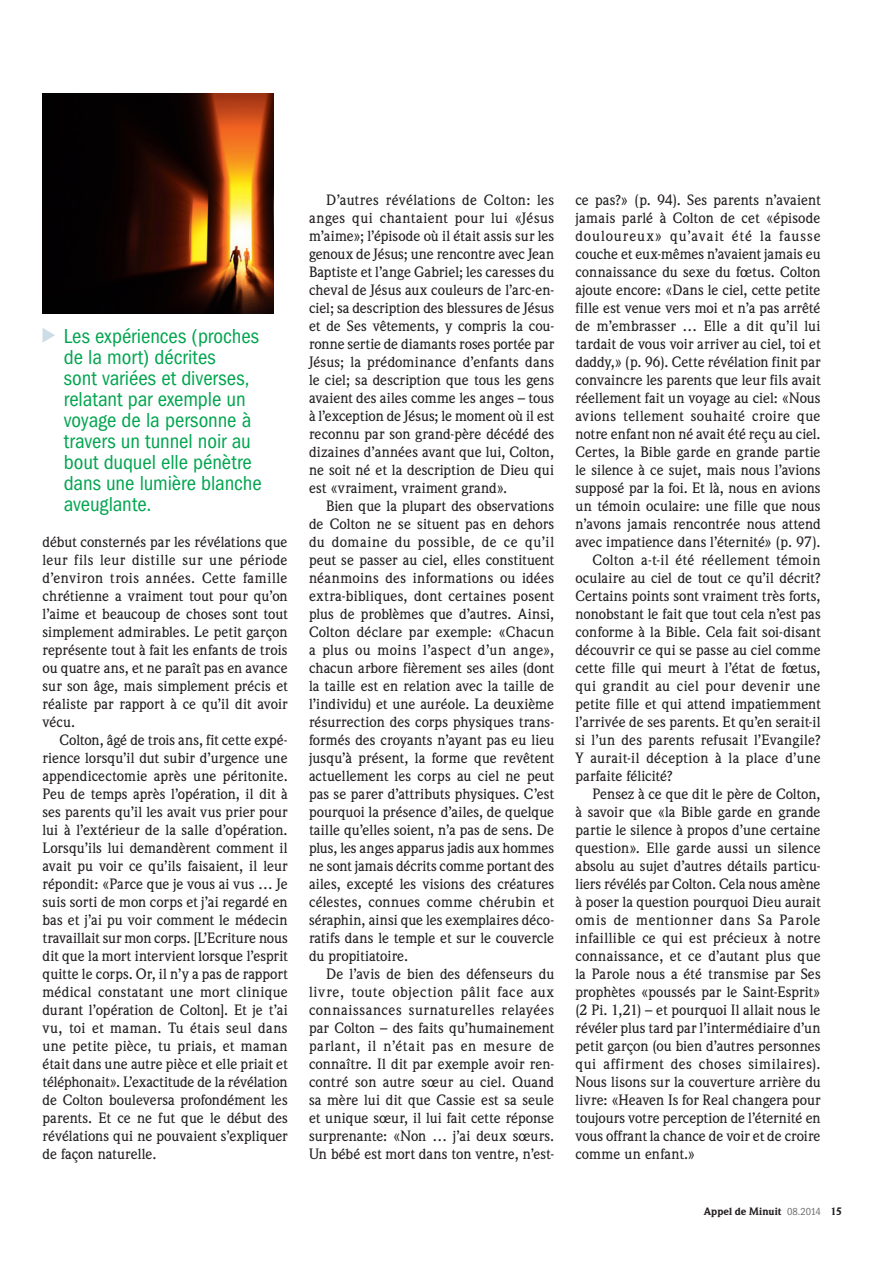
<style>
.page{position:relative;width:893px;height:1263px;background:#fff}
.page>*{position:absolute;margin:0;border:0;box-sizing:border-box;transform-origin:0 0}
.t1{font:condensed 21px/21px "Franklin Gothic";letter-spacing:-.005em;color:#00a54f}
.t2{font:500 14.7px/18px "Weidemann";letter-spacing:.005em;color:#231f20;text-align:justify}
.t3{font:500 14.7px "Weidemann";letter-spacing:-.015em;color:#231f20}
.t4{font:500 14.7px "Weidemann";letter-spacing:.025em;color:#231f20}
.t5{font:500 14.7px "Weidemann";letter-spacing:.035em;color:#231f20}
.t6{font:500 14.7px "Weidemann";letter-spacing:.06em;color:#231f20}
.t7{font:500 14.7px "Weidemann";letter-spacing:.03em;color:#231f20}
.t8{font:900 10.5px "Weidemann";letter-spacing:-.005em;color:#231f20}
.s1{font-family:"Franklin Gothic";font-weight:400;font-stretch:condensed;color:#6c6d70}
</style>
<div class="page">
<img style="left:43px;top:93px;width:230px;height:220px">
<svg style="left:43px;top:328px;width:12px;height:14px"></svg>
<h1 class="t1" style="left:64px;top:325px;width:199px">Les expériences (proches de la mort) décrites<br>sont variées et diverses, relatant par exemple un voyage de la personne à travers un tunnel noir au bout duquel elle pénètre dans une lumière blanche aveuglante.</h1>
<p class="t2" style="left:43px;top:533px;width:247px">début consternés par les révélations que leur fils leur distille sur une période d’environ trois années. Cette famille chrétienne a vraiment tout pour qu’on l’aime et beaucoup de choses sont tout simplement admirables. Le petit garçon représente tout à fait les enfants de trois ou quatre ans, et ne paraît pas en avance sur son âge, mais simplement précis et réaliste par rapport à ce qu’il dit avoir vécu.</p>
<p class="t2" style="left:43px;top:731px;width:247px;text-indent:17px">Colton, âgé de trois ans, fit cette expé&shy;rience lorsqu’il dut subir d’urgence une appendicectomie après une péritonite.<br>Peu de temps après l’opération, il dit à ses parents qu’il les avait vus prier pour lui à l’extérieur de la salle d’opération.<br>Lorsqu’ils lui demandèrent comment il avait pu voir ce qu’ils faisaient, il leur répondit: «Parce que je vous ai vus … Je suis sorti de mon corps et j’ai regardé en bas et j’ai pu voir comment le médecin travaillait sur mon corps. [L’Ecriture nous dit que la mort intervient lorsque l’esprit quitte le corps. Or, il n’y a pas de rapport médical constatant une mort clinique durant l’opération de Colton]. Et je t’ai vu, toi et maman. Tu étais seul dans une petite pièce, tu priais, et maman était dans une autre pièce et elle priait et téléphonait». L’exactitude de la révélation de Colton bouleversa profondément les parents. Et ce ne fut que le début des révélations qui ne pouvaient s’expliquer de façon naturelle.</p>
<p class="t2" style="left:309px;top:191px;width:247px;text-indent:17px">D’autres révélations de Colton: les anges qui chantaient pour lui «Jésus m’aime»; l’épisode où il était assis sur les genoux de Jésus; une rencontre avec Jean Baptiste et l’ange Gabriel; les caresses du cheval de Jésus aux couleurs de l’arc-en&shy;ciel; sa description des blessures de Jésus et de Ses vêtements, y compris la cou&shy;ronne sertie de diamants roses portée par Jésus; la prédominance d’enfants dans le ciel; sa description que tous les gens avaient des ailes comme les anges – tous à l’exception de Jésus; le moment où il est reconnu par son grand-père décédé des dizaines d’années avant que lui, Colton, ne soit né et la description de Dieu qui est «vraiment, vraiment grand».</p>
<p class="t2" style="left:309px;top:497px;width:247px;text-indent:17px">Bien que la plupart des observations de Colton ne se situent pas en dehors du domaine du possible, de ce qu’il peut se passer au ciel, elles constituent néanmoins des informations ou idées extra-bibliques, dont certaines posent plus de problèmes que d’autres. Ainsi, Colton déclare par exemple: «Chacun a plus ou moins l’aspect d’un ange», chacun arbore fièrement ses ailes (dont la taille est en relation avec la taille de l’individu) et une auréole. La deuxième résurrection des corps physiques trans&shy;formés des croyants n’ayant pas eu lieu jusqu’à présent, la forme que revêtent actuellement les corps au ciel ne peut pas se parer d’attributs physiques. C’est pourquoi la présence d’ailes, de quelque taille qu’elles soient, n’a pas de sens. De plus, les anges apparus jadis aux hommes ne sont jamais décrits comme portant des ailes, excepté les visions des créatures célestes, connues comme chérubin et séraphin, ainsi que les exemplaires déco&shy;ratifs dans le temple et sur le couvercle du propitiatoire.</p>
<p class="t2" style="left:309px;top:965px;width:247px;text-indent:17px">De l’avis de bien des défenseurs du livre, toute objection pâlit face aux connaissances surnaturelles relayées par Colton – des faits qu’humainement parlant, il n’était pas en mesure de connaître. Il dit par exemple avoir ren&shy;contré son autre sœur au ciel. Quand sa mère lui dit que Cassie est sa seule et unique sœur, il lui fait cette réponse surprenante: «Non … j’ai deux sœurs.<br>Un bébé est mort dans ton ventre, n’est-</p>
<p class="t2" style="left:575px;top:191px;width:247px">ce pas?» (p. 94). Ses parents n’avaient</p>
<p class="t2" style="left:575px;top:209px;width:247px">jamais parlé à Colton de cet «épisode</p>
<p class="t6" style="left:575px;top:227px;width:247px">douloureux» qu’avait été la fausse</p>
<p class="t2" style="left:575px;top:245px;width:247px">couche et eux-mêmes n’avaient jamais eu</p>
<p class="t2" style="left:575px;top:263px;width:247px">connaissance du sexe du fœtus. Colton</p>
<p class="t2" style="left:575px;top:281px;width:247px">ajoute encore: «Dans le ciel, cette petite</p>
<p class="t2" style="left:575px;top:299px;width:247px">fille est venue vers moi et n’a pas arrêté</p>
<p class="t2" style="left:575px;top:317px;width:247px">de m’embrasser … Elle a dit qu’il lui</p>
<p class="t2" style="left:575px;top:335px;width:247px">tardait de vous voir arriver au ciel, toi et</p>
<p class="t2" style="left:575px;top:353px;width:247px">daddy,» (p. 96). Cette révélation finit par</p>
<p class="t2" style="left:575px;top:371px;width:247px">convaincre les parents que leur fils avait</p>
<p class="t2" style="left:575px;top:389px;width:247px">réellement fait un voyage au ciel: «Nous</p>
<p class="t4" style="left:575px;top:407px;width:247px">avions tellement souhaité croire que</p>
<p class="t3" style="left:575px;top:425px;width:247px">notre enfant non né avait été reçu au ciel.</p>
<p class="t2" style="left:575px;top:443px;width:247px">Certes, la Bible garde en grande partie</p>
<p class="t2" style="left:575px;top:461px;width:247px">le silence à ce sujet, mais nous l’avions</p>
<p class="t2" style="left:575px;top:479px;width:247px">supposé par la foi. Et là, nous en avions</p>
<p class="t2" style="left:575px;top:497px;width:247px">un témoin oculaire: une fille que nous</p>
<p class="t2" style="left:575px;top:515px;width:247px">n’avons jamais rencontrée nous attend</p>
<p class="t2" style="left:575px;top:533px;width:247px">avec impatience dans l’éternité» (p. 97).</p>
<p class="t2" style="left:592px;top:551px;width:230px">Colton a-t-il été réellement témoin</p>
<p class="t2" style="left:575px;top:569px;width:247px">oculaire au ciel de tout ce qu’il décrit?</p>
<p class="t2" style="left:575px;top:587px;width:247px">Certains points sont vraiment très forts,</p>
<p class="t2" style="left:575px;top:605px;width:247px">nonobstant le fait que tout cela n’est pas</p>
<p class="t2" style="left:575px;top:623px;width:247px">conforme à la Bible. Cela fait soi-disant</p>
<p class="t2" style="left:575px;top:641px;width:247px">découvrir ce qui se passe au ciel comme</p>
<p class="t2" style="left:575px;top:659px;width:247px">cette fille qui meurt à l’état de fœtus,</p>
<p class="t4" style="left:575px;top:677px;width:247px">qui grandit au ciel pour devenir une</p>
<p class="t2" style="left:575px;top:695px;width:247px">petite fille et qui attend impatiemment</p>
<p class="t2" style="left:575px;top:713px;width:247px">l’arrivée de ses parents. Et qu’en serait-il</p>
<p class="t2" style="left:575px;top:731px;width:247px">si l’un des parents refusait l’Evangile?</p>
<p class="t2" style="left:575px;top:749px;width:247px">Y aurait-il déception à la place d’une</p>
<p class="t2" style="left:575px;top:767px;width:99px">parfaite félicité?</p>
<p class="t2" style="left:592px;top:785px;width:230px">Pensez à ce que dit le père de Colton,</p>
<p class="t2" style="left:575px;top:803px;width:247px">à savoir que «la Bible garde en grande</p>
<p class="t2" style="left:575px;top:821px;width:247px">partie le silence à propos d’une certaine</p>
<p class="t2" style="left:575px;top:839px;width:247px">question». Elle garde aussi un silence</p>
<p class="t2" style="left:575px;top:857px;width:247px">absolu au sujet d’autres détails particu-</p>
<p class="t3" style="left:575px;top:875px;width:247px">liers révélés par Colton. Cela nous amène</p>
<p class="t2" style="left:575px;top:893px;width:247px">à poser la question pourquoi Dieu aurait</p>
<p class="t7" style="left:575px;top:911px;width:247px">omis de mentionner dans Sa Parole</p>
<p class="t2" style="left:575px;top:929px;width:247px">infaillible ce qui est précieux à notre</p>
<p class="t2" style="left:575px;top:947px;width:247px">connaissance, et ce d’autant plus que</p>
<p class="t2" style="left:575px;top:965px;width:247px">la Parole nous a été transmise par Ses</p>
<p class="t2" style="left:575px;top:983px;width:247px">prophètes «poussés par le Saint-Esprit»</p>
<p class="t2" style="left:575px;top:1001px;width:247px">(2 Pi. 1,21) – et pourquoi Il allait nous le</p>
<p class="t2" style="left:575px;top:1019px;width:247px">révéler plus tard par l’intermédiaire d’un</p>
<p class="t2" style="left:575px;top:1037px;width:247px">petit garçon (ou bien d’autres personnes</p>
<p class="t5" style="left:575px;top:1055px;width:247px">qui affirment des choses similaires).</p>
<p class="t2" style="left:575px;top:1073px;width:247px">Nous lisons sur la couverture arrière du</p>
<p class="t2" style="left:575px;top:1091px;width:247px">livre: «Heaven Is for Real changera pour</p>
<p class="t2" style="left:575px;top:1109px;width:247px">toujours votre perception de l’éternité en</p>
<p class="t2" style="left:575px;top:1127px;width:247px">vous offrant la chance de voir et de croire</p>
<p class="t2" style="left:575px;top:1145px;width:121px">comme un enfant.»</p>
<p class="t8" style="left:704px;top:1204px;width:140px">Appel de Minuit <span class="s1">08.2014</span> 15</p>
</div>
